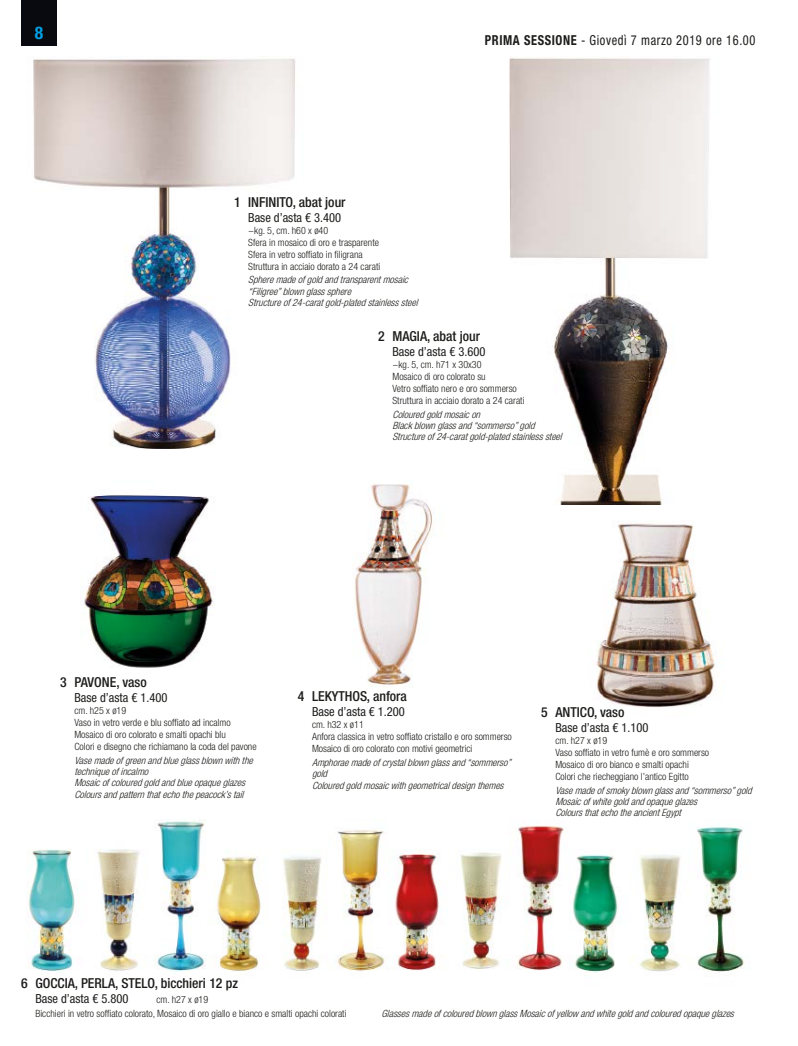
<style>
.page{position:relative;width:798px;height:1046px;background:#fff}
.page>*{position:absolute;margin:0;border:0;box-sizing:border-box;transform-origin:0 0}
.t1{font:700 condensed 17.5px "Helvetica Neue LT Std";color:#009fe3}
.t2{font:500 condensed 13.75px "Helvetica Neue LT Std";color:#1d1d1b}
.t3{font:condensed 13.75px "Helvetica Neue LT Std";letter-spacing:.05em;color:#1d1d1b;scale:.9 1}
.t4{font:condensed 12.5px "Helvetica Neue LT Std";color:#1d1d1b}
.t5{font:300 condensed 10px/12px "Helvetica Neue LT Std";color:#1d1d1b}
.t6{font:italic 300 condensed 10px/11.2px "Helvetica Neue LT Std";color:#1d1d1b}
.s1{font-weight:700}
</style>
<div class="page">
<div style="left:21px;top:0;width:36px;height:46px;background:#090910"></div>
<img style="left:33px;top:58px;width:263px;height:390px">
<img style="left:509px;top:57px;width:201px;height:448px">
<img style="left:354px;top:484px;width:80px;height:204px">
<img style="left:80px;top:495px;width:135px;height:173px">
<img style="left:596px;top:522px;width:121px;height:185px">
<img style="left:26px;top:819px;width:719px;height:154px">
<h1 class="t1" style="left:35px;top:22px;width:10px">8</h1>
<h2 class="t3" style="left:484px;top:32px;width:302px"><span class="s1">PRIMA SESSIONE</span> - Giovedì 7 marzo 2019 ore 16.00</h2>
<h2 class="t2" style="left:234px;top:193px;width:113px">1 INFINITO, abat jour</h2>
<p class="t4" style="left:248px;top:210px;width:94px">Base d’asta € 3.400</p>
<p class="t5" style="left:248px;top:224px;width:133px">~kg. 5, cm. h60 x ø40<br>Sfera in mosaico di oro e trasparente<br>Sfera in vetro soffiato in filigrana<br>Struttura in acciaio dorato a 24 carati</p>
<p class="t6" style="left:248px;top:274px;width:174px">Spheremadeofgoldandtransparentmosaic “Filigree”blownglasssphere<br>Structureof24-caratgold-platedstainlesssteel</p>
<h2 class="t2" style="left:378px;top:328px;width:103px">2 MAGIA, abat jour</h2>
<p class="t4" style="left:392px;top:344px;width:94px">Base d’asta € 3.600</p>
<p class="t5" style="left:392px;top:358px;width:133px">~kg. 5, cm. h71 x 30x30<br>Mosaico di oro colorato su<br>Vetro soffiato nero e oro sommerso<br>Struttura in acciaio dorato a 24 carati</p>
<p class="t6" style="left:392px;top:408px;width:174px">Colouredgoldmosaicon<br>Blackblownglassand“sommerso”gold<br>Structureof24-caratgold-platedstainlesssteel</p>
<h2 class="t2" style="left:60px;top:674px;width:88px">3 PAVONE, vaso</h2>
<p class="t4" style="left:74px;top:690px;width:94px">Base d’asta € 1.400</p>
<p class="t5" style="left:74px;top:704px;width:184px">cm. h25 x ø19<br>Vaso in vetro verde e blu soffiato ad incalmo Mosaico di oro colorato e smalti opachi blu<br>Colori e disegno che richiamano la coda del pavone</p>
<p class="t6" style="left:74px;top:754px;width:183px">Vasemadeofgreenandblueglassblownwiththe techniqueofincalmo Mosaicofcolouredgoldandblueopaqueglazes Coloursandpatternthatechothepeacock’stail</p>
<h2 class="t2" style="left:298px;top:688px;width:110px">4 LEKYTHOS, anfora</h2>
<p class="t4" style="left:312px;top:704px;width:94px">Base d’asta € 1.200</p>
<p class="t5" style="left:312px;top:718px;width:201px">cm. h32 x ø11<br>Anfora classica in vetro soffiato cristallo e oro sommerso<br>Mosaico di oro colorato con motivi geometrici</p>
<p class="t6" style="left:312px;top:756px;width:203px">Amphoraemadeofcrystalblownglassand“sommerso” gold<br>Colouredgoldmosaicwithgeometricaldesignthemes</p>
<h2 class="t2" style="left:541px;top:703px;width:85px">5 ANTICO, vaso</h2>
<p class="t4" style="left:555px;top:720px;width:94px">Base d’asta € 1.100</p>
<p class="t5" style="left:555px;top:734px;width:155px">cm. h27 x ø19<br>Vaso soffiato in vetro fumè e oro sommerso<br>Mosaico di oro bianco e smalti opachi<br>Colori che riecheggiano l’antico Egitto</p>
<p class="t6" style="left:555px;top:784px;width:201px">Vasemadeofsmokyblownglassand“sommerso”gold<br>Mosaicofwhitegoldandopaqueglazes<br>ColoursthatechotheancientEgypt</p>
<h2 class="t2" style="left:21px;top:974px;width:218px">6 GOCCIA, PERLA, STELO, bicchieri 12 pz</h2>
<p class="t4" style="left:35px;top:991px;width:94px">Base d’asta € 5.800</p>
<p class="t5" style="left:35px;top:992px;width:312px;line-height:13.8px;text-indent:121px">cm. h27 x ø19<br>Bicchieri in vetro soffiato colorato, Mosaico di oro giallo e bianco e smalti opachi colorati</p>
<p class="t6" style="left:381px;top:1007px;width:356px">GlassesmadeofcolouredblownglassMosaicofyellow andwhitegoldandcolouredopaqueglazes</p>
</div>
